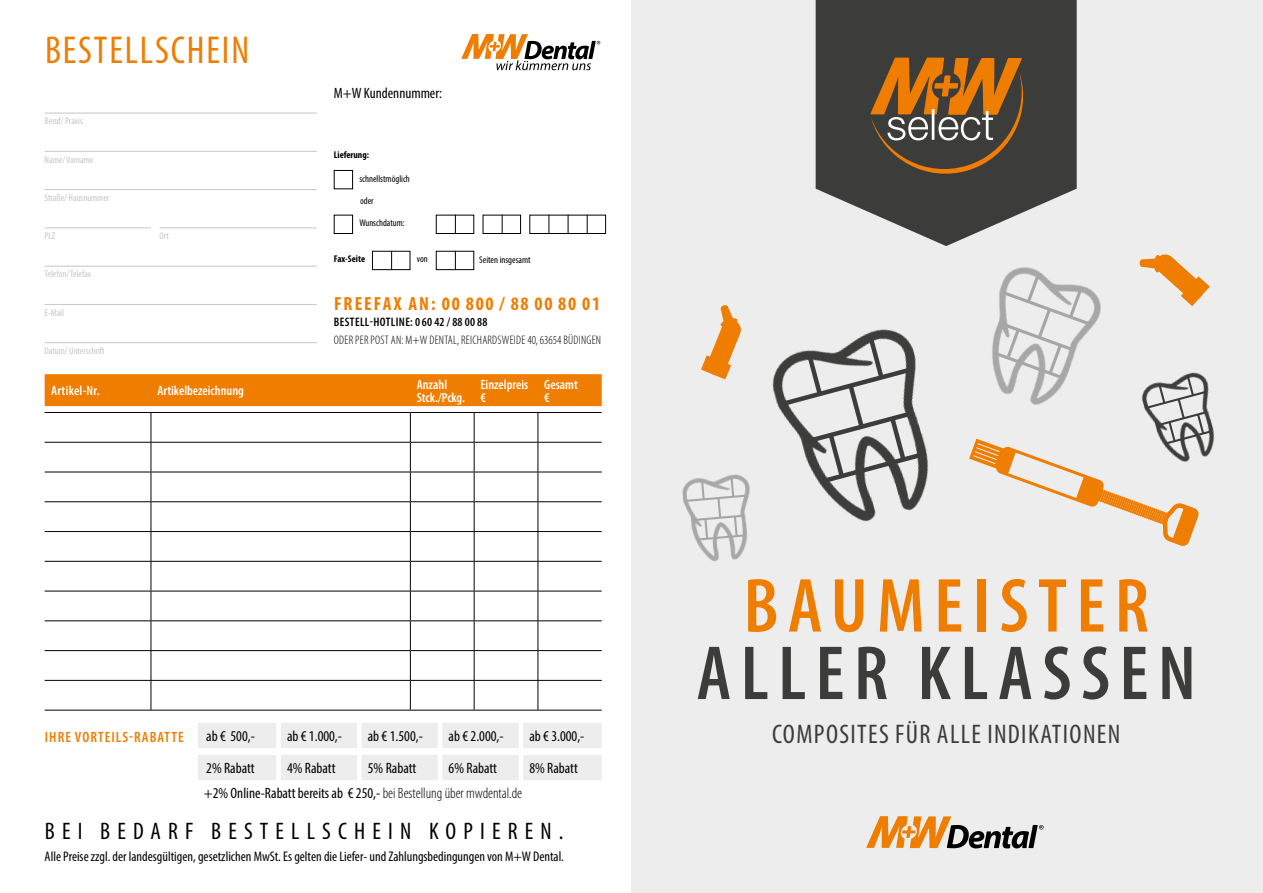
<style>
.page{position:relative;width:1263px;height:893px;background:#fff}
.page>*{position:absolute;margin:0;border:0;box-sizing:border-box;transform-origin:0 0}
.t1{font:600 condensed 77.4px "Myriad Pro";letter-spacing:.12em;color:#3c3c3b}
.t2{font:600 condensed 77.4px "Myriad Pro";letter-spacing:.12em;color:#ef7d00}
.t3{font:condensed 39px "Myriad Pro";letter-spacing:.05em;color:#ef7d00}
.t4{font:condensed 27px "Myriad Pro";letter-spacing:.05em;color:#3c3c3b}
.t5{font:condensed 24px "Myriad Pro";letter-spacing:.3em;color:#000}
.t6{font:700 condensed 19.05px "Myriad Pro";letter-spacing:.09em;color:#ef7d00}
.t7{font:condensed 15px "Myriad Pro";color:#000}
.t8{font:600 condensed 15px "Myriad Pro";letter-spacing:.07em;color:#ef7d00}
.t9{font:condensed 13.95px "Myriad Pro";color:#000}
.t10{font:600 condensed 13.5px/12.8px "Myriad Pro";color:#fff}
.t11{font:600 condensed 13.5px "Myriad Pro";letter-spacing:.02em;color:#fff}
.t12{font:300 condensed 12.3px "Myriad Pro";letter-spacing:.02em;color:#000}
.t13{font:600 condensed 12.3px "Myriad Pro";letter-spacing:.03em;color:#000}
.t14{font:condensed 9.75px "Myriad Pro";color:#c6c6c6}
.t15{font:condensed 9.75px "Myriad Pro";color:#000}
.t16{font:700 condensed 9.75px "Myriad Pro";color:#000}
.s1{font-weight:300}
</style>
<div class="page">
<div style="left:631px;top:0;width:632px;height:893px;background:#ededed"></div>
<svg style="left:816px;top:0;width:261px;height:246px;fill:#3c3c3b"></svg>
<div style="left:334px;top:170px;width:19px;height:19px;border:1px solid #000"></div>
<div style="left:436px;top:215px;width:38px;height:19px;border:1px solid #000"></div>
<svg style="left:455px;top:215px;width:1px;height:19px"></svg>
<div style="left:436px;top:251px;width:38px;height:19px;border:1px solid #000"></div>
<svg style="left:455px;top:251px;width:1px;height:19px"></svg>
<div style="left:372px;top:251px;width:38px;height:19px;border:1px solid #000"></div>
<svg style="left:391px;top:251px;width:1px;height:19px"></svg>
<div style="left:483px;top:215px;width:38px;height:19px;border:1px solid #000"></div>
<svg style="left:502px;top:215px;width:1px;height:19px"></svg>
<div style="left:529px;top:215px;width:77px;height:19px;border:1px solid #000"></div>
<svg style="left:549px;top:215px;width:1px;height:19px"></svg>
<svg style="left:568px;top:215px;width:1px;height:19px"></svg>
<svg style="left:587px;top:215px;width:1px;height:19px"></svg>
<svg style="left:461px;top:34px;width:139px;height:36px"></svg>
<div style="left:334px;top:215px;width:19px;height:19px;border:1px solid #000"></div>
<hr style="left:45px;top:113px;width:272px;height:1px;background:#c6c6c6">
<hr style="left:45px;top:151px;width:272px;height:1px;background:#c6c6c6">
<hr style="left:45px;top:189px;width:272px;height:1px;background:#c6c6c6">
<hr style="left:45px;top:227px;width:106px;height:1px;background:#c6c6c6">
<hr style="left:159px;top:227px;width:158px;height:1px;background:#c6c6c6">
<hr style="left:45px;top:266px;width:272px;height:1px;background:#c6c6c6">
<hr style="left:45px;top:304px;width:272px;height:1px;background:#c6c6c6">
<hr style="left:45px;top:342px;width:272px;height:1px;background:#c6c6c6">
<div style="left:45px;top:374px;width:557px;height:32px;background:#ef7d00"></div>
<hr style="left:45px;top:412px;width:106px;height:1px;background:#000">
<hr style="left:151px;top:412px;width:259px;height:1px;background:#000">
<hr style="left:410px;top:412px;width:64px;height:1px;background:#000">
<hr style="left:474px;top:412px;width:64px;height:1px;background:#000">
<hr style="left:538px;top:412px;width:64px;height:1px;background:#000">
<hr style="left:45px;top:442px;width:106px;height:1px;background:#000">
<hr style="left:151px;top:442px;width:259px;height:1px;background:#000">
<hr style="left:410px;top:442px;width:64px;height:1px;background:#000">
<hr style="left:474px;top:442px;width:64px;height:1px;background:#000">
<hr style="left:538px;top:442px;width:64px;height:1px;background:#000">
<hr style="left:45px;top:472px;width:106px;height:1px;background:#000">
<hr style="left:151px;top:472px;width:259px;height:1px;background:#000">
<hr style="left:410px;top:472px;width:64px;height:1px;background:#000">
<hr style="left:474px;top:472px;width:64px;height:1px;background:#000">
<hr style="left:538px;top:472px;width:64px;height:1px;background:#000">
<hr style="left:45px;top:501px;width:106px;height:1px;background:#000">
<hr style="left:151px;top:501px;width:259px;height:1px;background:#000">
<hr style="left:410px;top:501px;width:64px;height:1px;background:#000">
<hr style="left:474px;top:501px;width:64px;height:1px;background:#000">
<hr style="left:538px;top:501px;width:64px;height:1px;background:#000">
<hr style="left:45px;top:531px;width:106px;height:1px;background:#000">
<hr style="left:151px;top:531px;width:259px;height:1px;background:#000">
<hr style="left:410px;top:531px;width:64px;height:1px;background:#000">
<hr style="left:474px;top:531px;width:64px;height:1px;background:#000">
<hr style="left:538px;top:531px;width:64px;height:1px;background:#000">
<hr style="left:45px;top:561px;width:106px;height:1px;background:#000">
<hr style="left:151px;top:561px;width:259px;height:1px;background:#000">
<hr style="left:410px;top:561px;width:64px;height:1px;background:#000">
<hr style="left:474px;top:561px;width:64px;height:1px;background:#000">
<hr style="left:538px;top:561px;width:64px;height:1px;background:#000">
<hr style="left:45px;top:591px;width:106px;height:1px;background:#000">
<hr style="left:151px;top:591px;width:259px;height:1px;background:#000">
<hr style="left:410px;top:591px;width:64px;height:1px;background:#000">
<hr style="left:474px;top:591px;width:64px;height:1px;background:#000">
<hr style="left:538px;top:591px;width:64px;height:1px;background:#000">
<hr style="left:45px;top:620px;width:106px;height:1px;background:#000">
<hr style="left:151px;top:620px;width:259px;height:1px;background:#000">
<hr style="left:410px;top:620px;width:64px;height:1px;background:#000">
<hr style="left:474px;top:620px;width:64px;height:1px;background:#000">
<hr style="left:538px;top:620px;width:64px;height:1px;background:#000">
<hr style="left:45px;top:650px;width:106px;height:1px;background:#000">
<hr style="left:151px;top:650px;width:259px;height:1px;background:#000">
<hr style="left:410px;top:650px;width:64px;height:1px;background:#000">
<hr style="left:474px;top:650px;width:64px;height:1px;background:#000">
<hr style="left:538px;top:650px;width:64px;height:1px;background:#000">
<hr style="left:45px;top:680px;width:106px;height:1px;background:#000">
<hr style="left:151px;top:680px;width:259px;height:1px;background:#000">
<svg style="left:151px;top:413px;width:1px;height:297px"></svg>
<hr style="left:410px;top:680px;width:64px;height:1px;background:#000">
<svg style="left:410px;top:413px;width:1px;height:297px"></svg>
<hr style="left:474px;top:680px;width:64px;height:1px;background:#000">
<svg style="left:474px;top:413px;width:1px;height:297px"></svg>
<hr style="left:538px;top:680px;width:64px;height:1px;background:#000">
<svg style="left:537px;top:413px;width:1px;height:297px"></svg>
<hr style="left:45px;top:710px;width:106px;height:1px;background:#000">
<hr style="left:151px;top:710px;width:259px;height:1px;background:#000">
<hr style="left:410px;top:710px;width:64px;height:1px;background:#000">
<hr style="left:474px;top:710px;width:64px;height:1px;background:#000">
<hr style="left:538px;top:710px;width:64px;height:1px;background:#000">
<svg style="left:198px;top:723px;width:404px;height:57px"></svg>
<div style="left:276px;top:755px;width:5px;height:25px;background:#fff"></div>
<div style="left:357px;top:755px;width:5px;height:25px;background:#fff"></div>
<hr style="left:438px;top:755px;width:4px;height:25px;background:#fff">
<hr style="left:519px;top:755px;width:4px;height:25px;background:#fff">
<svg style="left:866px;top:816px;width:177px;height:32px"></svg>
<svg style="left:870px;top:58px;width:162px;height:125px;background:#755532"></svg>
<img style="left:772px;top:329px;width:157px;height:193px">
<img style="left:682px;top:474px;width:68px;height:88px">
<svg style="left:701px;top:305px;width:40px;height:74px"></svg>
<svg style="left:969px;top:254px;width:245px;height:292px"></svg>
<div style="left:1154px;top:255px;width:7px;height:17px;background:#ef7d00;border-radius:50%"></div>
<div style="left:1139px;top:259px;width:6px;height:8px;background:#ef7d00;border-radius:50%"></div>
<h2 class="t3" style="left:45px;top:27px;width:206px">BESTELLSCHEIN</h2>
<p class="t14" style="left:45px;top:115px;width:40px">Beruf/ Praxis</p>
<p class="t14" style="left:45px;top:153px;width:50px">Name/ Vorname</p>
<p class="t14" style="left:45px;top:192px;width:66px">Straße/ Hausnummer</p>
<p class="t14" style="left:45px;top:230px;width:12px">PLZ</p>
<p class="t14" style="left:159px;top:230px;width:11px">Ort</p>
<p class="t14" style="left:45px;top:268px;width:48px">Telefon/ Telefax</p>
<p class="t14" style="left:45px;top:306px;width:21px">E-Mail</p>
<p class="t14" style="left:45px;top:345px;width:62px">Datum/ Unterschrift</p>
<p class="t7" style="left:334px;top:84px;width:110px">M+W Kundennummer:</p>
<p class="t16" style="left:334px;top:149px;width:37px">Lieferung:</p>
<p class="t15" style="left:360px;top:195px;width:15px">oder</p>
<p class="t15" style="left:359px;top:173px;width:52px">schnellstmöglich</p>
<p class="t15" style="left:359px;top:217px;width:47px">Wunschdatum:</p>
<p class="t16" style="left:334px;top:253px;width:33px">Fax-Seite</p>
<p class="t15" style="left:417px;top:253px;width:12px">von</p>
<p class="t6" style="left:334px;top:292px;width:268px">FREEFAX AN: 00 800 / 88 00 80 01</p>
<p class="t13" style="left:334px;top:314px;width:155px">BESTELL-HOTLINE: 0 60 42 / 88 00 88</p>
<p class="t12" style="left:334px;top:332px;width:269px">ODER PER POST AN: M+W DENTAL, REICHARDSWEIDE 40, 63654 BÜDINGEN</p>
<p class="t15" style="left:479px;top:254px;width:53px">Seiten insgesamt</p>
<p class="t11" style="left:51px;top:382px;width:50px">Artikel-Nr.</p>
<p class="t10" style="left:157px;top:384px;width:88px">Artikelbezeichnung</p>
<p class="t10" style="left:417px;top:378px;width:50px">Anzahl<br>Stck./Pckg.</p>
<p class="t10" style="left:480px;top:378px;width:49px">Einzelpreis €</p>
<p class="t10" style="left:544px;top:378px;width:35px">Gesamt €</p>
<p class="t8" style="left:45px;top:727px;width:140px">IHRE VORTEILS-RABATTE</p>
<p class="t7" style="left:206px;top:727px;width:50px">ab € 500,-</p>
<p class="t7" style="left:287px;top:727px;width:57px">ab € 1.000,-</p>
<p class="t7" style="left:368px;top:727px;width:57px">ab € 1.500,-</p>
<p class="t7" style="left:449px;top:727px;width:57px">ab € 2.000,-</p>
<p class="t7" style="left:529px;top:727px;width:57px">ab € 3.000,-</p>
<p class="t7" style="left:206px;top:759px;width:50px">2% Rabatt</p>
<p class="t7" style="left:287px;top:759px;width:50px">4% Rabatt</p>
<p class="t7" style="left:368px;top:759px;width:50px">5% Rabatt</p>
<p class="t7" style="left:449px;top:759px;width:50px">6% Rabatt</p>
<p class="t7" style="left:529px;top:759px;width:50px">8% Rabatt</p>
<p class="t7" style="left:204px;top:783px;width:320px">+2% Online-Rabatt bereits ab € 250,- <span class="s1">bei Bestellung über mwdental.de</span></p>
<h3 class="t5" style="left:45px;top:816px;width:520px">BEI BEDARF BESTELLSCHEIN KOPIEREN.</h3>
<p class="t9" style="left:45px;top:848px;width:521px">Alle Preise zzgl. der landesgültigen, gesetzlichen MwSt. Es gelten die Liefer- und Zahlungsbedingungen von M+W Dental.</p>
<h1 class="t2" style="left:743px;top:558px;width:407px">BAUMEISTER</h1>
<h1 class="t1" style="left:697px;top:626px;width:501px">ALLER KLASSEN</h1>
<h3 class="t4" style="left:772px;top:718px;width:350px">COMPOSITES FÜR ALLE INDIKATIONEN</h3>
</div>
